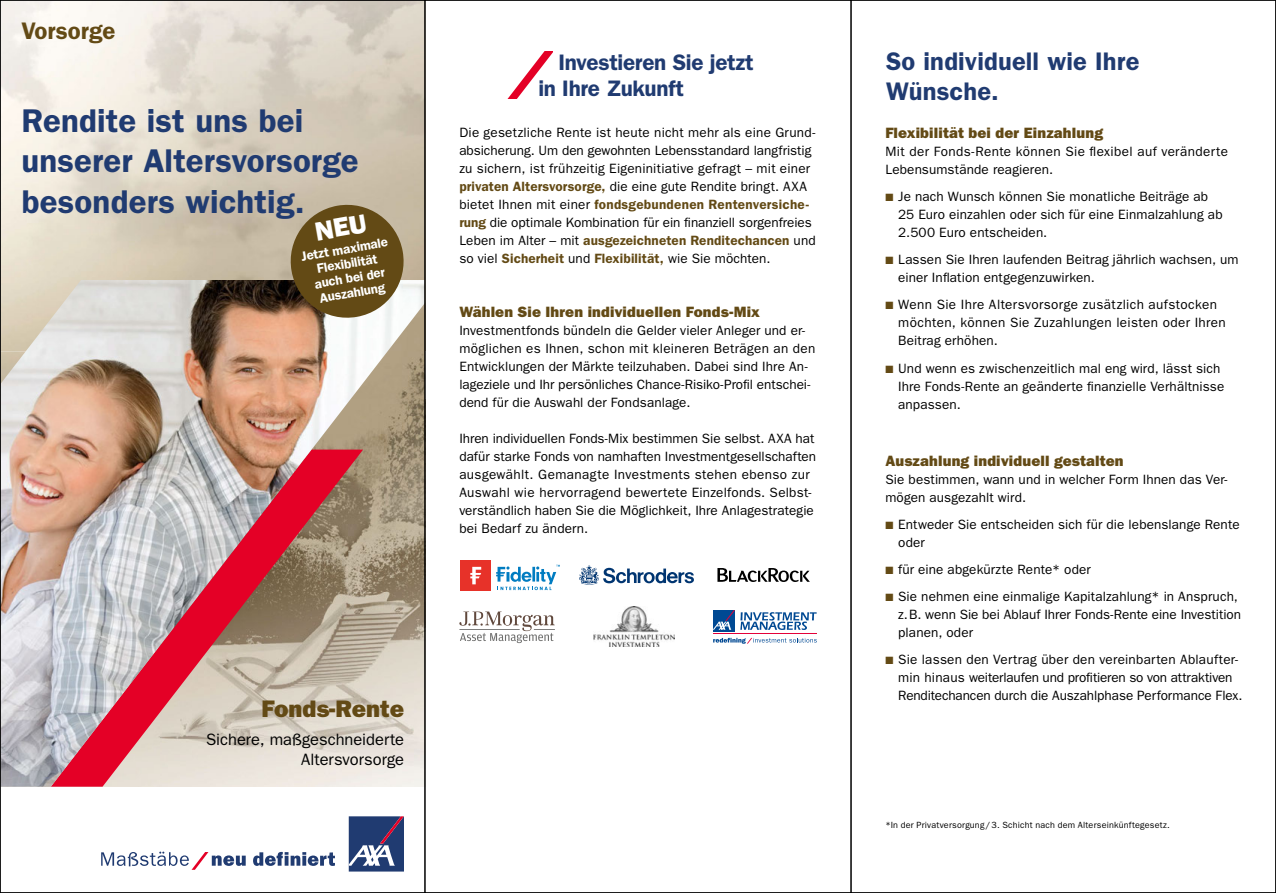
<style>
.page{position:relative;width:1276px;height:893px;background:#fff}
.page>*{position:absolute;margin:0;border:0;box-sizing:border-box;transform-origin:0 0}
.t1{font:600 33px/40.5px "Franklin Gothic";letter-spacing:.005em;color:#203b71}
.t2{font:600 25.5px/29.2px "Franklin Gothic";letter-spacing:.005em;color:#203b71}
.t3{font:800 24px "Franklin Gothic";color:#634a15}
.t4{font:600 24px "Franklin Gothic";color:#634a15}
.t5{font:600 22.5px/25.8px "Franklin Gothic";letter-spacing:-.015em;color:#203b71}
.t6{font:16.5px/19.8px "Franklin Gothic";color:#000;text-align:right}
.t7{font:800 15px "Franklin Gothic";letter-spacing:.01em;color:#634a15}
.t8{font:13.5px/18px "Franklin Gothic";letter-spacing:.01em;color:#000}
.t9{font:600 13.2px/14.7px "Franklin Gothic";color:#fff;text-align:center}
.t10{font:10.5px "Zapf Dingbats";color:#634a15}
.t11{font:9px "Franklin Gothic";letter-spacing:.02em;color:#000}
.s1{font-weight:600;color:#634a15}
.s2{color:#634a15}
</style>
<div class="page">
<svg style="left:253px;top:852px;width:82px;height:14px"></svg>
<svg style="left:101px;top:852px;width:145px;height:18px"></svg>
<svg style="left:349px;top:816px;width:55px;height:55px;background:#485885"></svg>
<img style="left:2px;top:280px;width:421px;height:507px">
<svg style="left:508px;top:51px;width:44px;height:47px"></svg>
<div style="left:713px;top:610px;width:22px;height:22px;background:#004993"></div>
<svg style="left:713px;top:610px;width:103px;height:20px"></svg>
<svg style="left:713px;top:638px;width:103px;height:6px"></svg>
<hr style="left:713px;top:634px;width:103px;height:1px;background:#e40039">
<svg style="left:459px;top:611px;width:96px;height:32px"></svg>
<svg style="left:717px;top:568px;width:93px;height:14px"></svg>
<svg style="left:579px;top:565px;width:115px;height:20px"></svg>
<div style="left:461px;top:560px;width:30px;height:30px;background:#e73229"></div>
<svg style="left:470px;top:567px;width:11px;height:17px"></svg>
<svg style="left:496px;top:565px;width:64px;height:25px"></svg>
<img style="left:594px;top:606px;width:80px;height:41px">
<svg style="left:286px;top:200px;width:122px;height:122px;background:#826d43"></svg>
<h3 class="t4" style="left:21px;top:17px;width:95px">Vorsorge</h3>
<h1 class="t1" style="left:21px;top:100px;width:339px">Rendite ist uns bei unserer Altersvorsorge besonders wichtig.</h1>
<p class="t9" style="left:300px;top:249px;width:89px;rotate:-10deg">Jetzt maximale<br>Flexibilität auch bei der<br>Auszahlung</p>
<h3 class="t5" style="left:538px;top:50px;width:217px;text-indent:20px">Investieren Sie jetzt in Ihre Zukunft</h3>
<p class="t8" style="left:459px;top:123px;width:358px">Die gesetzliche Rente ist heute nicht mehr als eine Grund&shy;absicherung. Um den gewohnten Lebensstandard langfristig zu sichern, ist frühzeitig Eigeninitiative gefragt – mit einer <span class="s1">privaten Altersvorsorge,</span> die eine gute Rendite bringt. AXA bietet Ihnen mit einer <span class="s1">fondsgebundenen Rentenversiche&shy;rung</span> die optimale Kombination für ein finanziell sorgenfreies Leben im Alter – mit <span class="s1">ausgezeichneten Renditechancen</span> und so viel <span class="s1">Sicherheit</span> und <span class="s1">Flexibilität,</span> wie Sie möchten.</p>
<p class="t7" style="left:459px;top:303px;width:302px">Wählen Sie Ihren individuellen Fonds-Mix</p>
<p class="t8" style="left:459px;top:321px;width:357px">Investmentfonds bündeln die Gelder vieler Anleger und er&shy;möglichen es Ihnen, schon mit kleineren Beträgen an den Entwicklungen der Märkte teilzuhaben. Dabei sind Ihre An&shy;lageziele und Ihr persönliches Chance-Risiko-Profil entschei&shy;dend für die Auswahl der Fondsanlage.</p>
<p class="t8" style="left:459px;top:429px;width:358px">Ihren individuellen Fonds-Mix bestimmen Sie selbst. AXA hat dafür starke Fonds von namhaften Investmentgesellschaften ausgewählt. Gemanagte Investments stehen ebenso zur Auswahl wie hervorragend bewertete Einzelfonds. Selbst&shy;verständlich haben Sie die Möglichkeit, Ihre Anlagestrategie bei Bedarf zu ändern.</p>
<h3 class="t3" style="left:262px;top:694px;width:144px">Fonds-Rente</h3>
<p class="t6" style="left:206px;top:730px;width:200px">Sichere, maßgeschneiderte<br>Altersvorsorge</p>
<h2 class="t2" style="left:886px;top:47px;width:255px">So individuell wie Ihre<br>Wünsche.</h2>
<p class="t7" style="left:885px;top:124px;width:219px">Flexibilität bei der Einzahlung</p>
<p class="t8" style="left:885px;top:143px;width:344px">Mit der Fonds-Rente können Sie flexibel auf veränderte<br>Lebensumstände reagieren.</p>
<p class="t8" style="left:898px;top:188px;width:326px;text-indent:-13px"><span class="s2">■</span> Je nach Wunsch können Sie monatliche Beiträge ab<br>25 Euro einzahlen oder sich für eine Einmalzahlung ab<br>2.500 Euro entscheiden.</p>
<p class="t8" style="left:898px;top:251px;width:342px;text-indent:-13px"><span class="s2">■</span> Lassen Sie Ihren laufenden Beitrag jährlich wachsen, um einer Inflation entgegenzuwirken.</p>
<p class="t8" style="left:898px;top:296px;width:329px;text-indent:-13px"><span class="s2">■</span> Wenn Sie Ihre Altersvorsorge zusätzlich aufstocken möchten, können Sie Zuzahlungen leisten oder Ihren<br>Beitrag erhöhen.</p>
<p class="t10" style="left:893px;top:364px;width:4px">■</p>
<p class="t8" style="left:898px;top:359px;width:328px;text-indent:-13px"><span class="s2">■</span> Und wenn es zwischenzeitlich mal eng wird, lässt sich<br>Ihre Fonds-Rente an geänderte finanzielle Verhältnisse anpassen.</p>
<p class="t7" style="left:885px;top:452px;width:240px">Auszahlung individuell gestalten</p>
<p class="t8" style="left:885px;top:470px;width:344px">Sie bestimmen, wann und in welcher Form Ihnen das Ver&shy;mögen ausgezahlt wird.</p>
<p class="t10" style="left:893px;top:520px;width:4px">■</p>
<p class="t8" style="left:898px;top:515px;width:343px;text-indent:-13px"><span class="s2">■</span> Entweder Sie entscheiden sich für die lebenslange Rente oder</p>
<p class="t10" style="left:893px;top:565px;width:4px">■</p>
<p class="t8" style="left:885px;top:560px;width:207px"><span class="s2">■</span> für eine abgekürzte Rente* oder</p>
<p class="t10" style="left:893px;top:592px;width:4px">■</p>
<p class="t8" style="left:898px;top:588px;width:344px;text-indent:-13px"><span class="s2">■</span> Sie nehmen eine einmalige Kapitalzahlung* in Anspruch, z. B. wenn Sie bei Ablauf Ihrer Fonds-Rente eine Investition planen, oder</p>
<p class="t8" style="left:898px;top:651px;width:346px;text-indent:-13px"><span class="s2">■</span> Sie lassen den Vertrag über den vereinbarten Ablaufter&shy;min hinaus weiterlaufen und profitieren so von attraktiven<br>Renditechancen durch die Auszahlphase Performance Flex.</p>
<p class="t11" style="left:885px;top:820px;width:286px">*In der Privatversorgung / 3. Schicht nach dem Alterseinkünftegesetz.</p>
</div>
